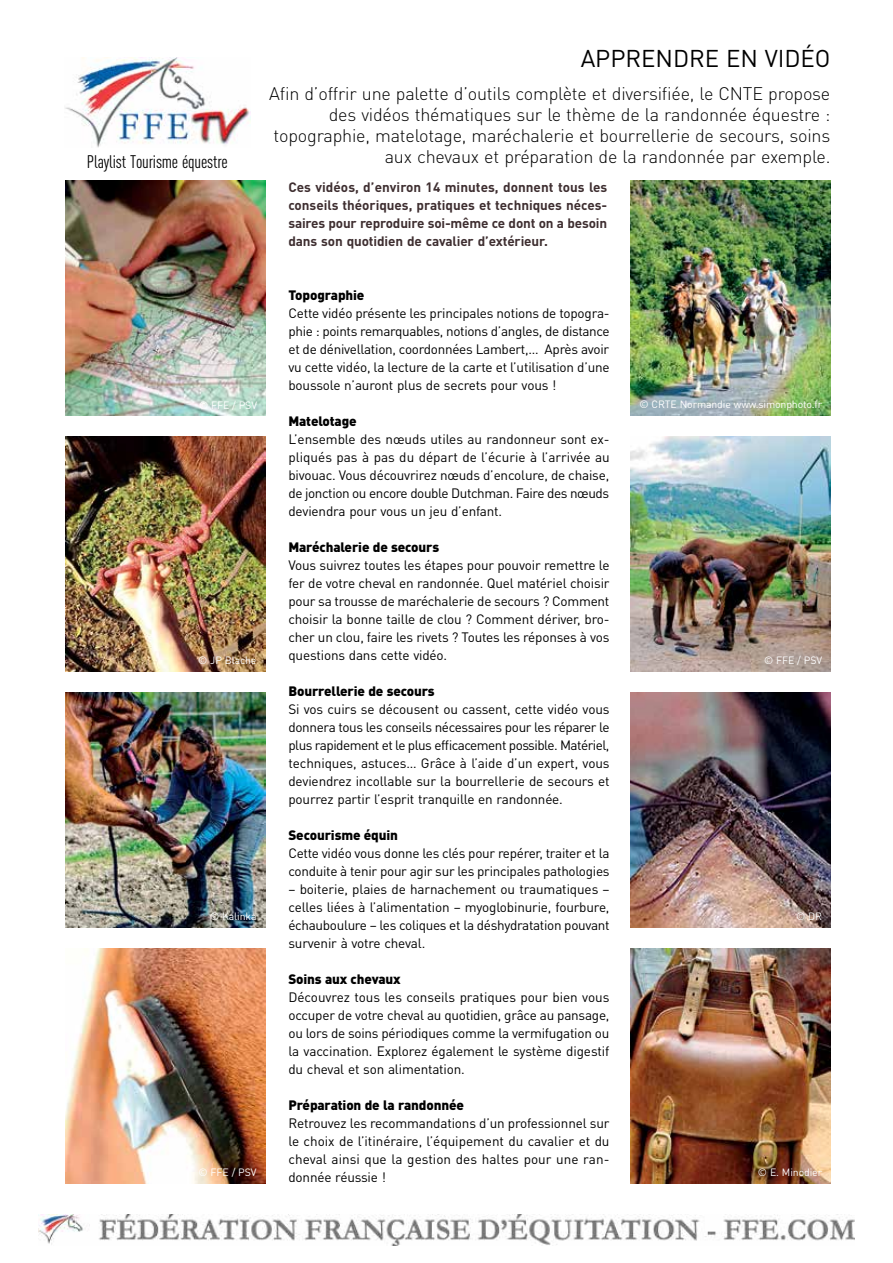
<style>
.page{position:relative;width:893px;height:1263px;background:#fff}
.page>*{position:absolute;margin:0;border:0;box-sizing:border-box;transform-origin:0 0}
.t1{font:24px "DIN Pro";color:#000}
.t2{font:300 18px/21px "DIN Pro";letter-spacing:-.015em;color:#000;text-align:right}
.t3{font:18px "DIN Cond";letter-spacing:-.01em;color:#000}
.t4{font:13.5px/18px "DIN Pro";letter-spacing:-.015em;color:#000;text-align:justify}
.t5{font:700 13.5px/18px "DIN Pro";letter-spacing:-.01em;color:#3e2e30;text-align:justify}
.t6{font:900 13.5px "DIN Pro";letter-spacing:-.01em;color:#000}
.t7{font:10.5px "DIN Pro";letter-spacing:-.01em;color:#fff}
</style>
<div class="page">
<img style="left:65px;top:181px;width:200px;height:235px">
<img style="left:631px;top:181px;width:200px;height:235px">
<img style="left:65px;top:437px;width:200px;height:235px">
<img style="left:631px;top:437px;width:200px;height:235px">
<img style="left:65px;top:693px;width:200px;height:235px">
<img style="left:631px;top:693px;width:200px;height:235px">
<img style="left:631px;top:949px;width:200px;height:234px">
<img style="left:65px;top:949px;width:200px;height:234px">
<img style="left:65px;top:57px;width:185px;height:91px">
<img style="left:39px;top:1214px;width:815px;height:31px">
<h2 class="t3" style="left:87px;top:152px;width:142px">Playlist Tourisme équestre</h2>
<h1 class="t1" style="left:581px;top:42px;width:251px">APPRENDRE EN VIDÉO</h1>
<p class="t2" style="left:269px;top:82px;width:563px">Afin d’offrir une palette d’outils complète et diversifiée, le CNTE propose des vidéos thématiques sur le thème de la randonnée équestre : topographie, matelotage, maréchalerie et bourrellerie de secours, soins aux chevaux et préparation de la randonnée par exemple.</p>
<p class="t5" style="left:288px;top:178px;width:321px">Ces vidéos, d’environ 14 minutes, donnent tous les conseils théoriques, pratiques et techniques néces&shy;saires pour reproduire soi-même ce dont on a besoin dans son quotidien de cavalier d’extérieur. Ainsi, les</p>
<p class="t6" style="left:288px;top:286px;width:77px">Topographie</p>
<p class="t4" style="left:288px;top:304px;width:323px">Cette vidéo présente les principales notions de topogra&shy;phie : points remarquables, notions d’angles, de distance et de dénivellation, coordonnées Lambert,… Après avoir vu cette vidéo, la lecture de la carte et l’utilisation d’une boussole n’auront plus de secrets pour vous !</p>
<p class="t6" style="left:288px;top:412px;width:70px">Matelotage</p>
<p class="t4" style="left:288px;top:430px;width:323px">L’ensemble des nœuds utiles au randonneur sont ex&shy;pliqués pas à pas du départ de l’écurie à l’arrivée au bivouac. Vous découvrirez nœuds d’encolure, de chaise, de jonction ou encore double Dutchman. Faire des nœuds deviendra pour vous un jeu d’enfant.</p>
<p class="t6" style="left:288px;top:538px;width:152px">Maréchalerie de secours</p>
<p class="t4" style="left:288px;top:556px;width:323px">Vous suivrez toutes les étapes pour pouvoir remettre le fer de votre cheval en randonnée. Quel matériel choisir pour sa trousse de maréchalerie de secours ? Comment choisir la bonne taille de clou ? Comment dériver, bro&shy;cher un clou, faire les rivets ? Toutes les réponses à vos questions dans cette vidéo.</p>
<p class="t6" style="left:288px;top:682px;width:148px">Bourrellerie de secours</p>
<p class="t4" style="left:288px;top:700px;width:323px">Si vos cuirs se décousent ou cassent, cette vidéo vous donnera tous les conseils nécessaires pour les réparer le plus rapidement et le plus efficacement possible. Matériel, techniques, astuces… Grâce à l’aide d’un expert, vous deviendrez incollable sur la bourrellerie de secours et pourrez partir l’esprit tranquille en randonnée.</p>
<p class="t6" style="left:288px;top:826px;width:111px">Secourisme équin</p>
<p class="t4" style="left:288px;top:844px;width:323px">Cette vidéo vous donne les clés pour repérer, traiter et la conduite à tenir pour agir sur les principales pathologies</p>
<p class="t4" style="left:288px;top:880px;width:323px">– boiterie, plaies de harnachement ou traumatiques – celles liées à l’alimentation – myoglobinurie, fourbure, échauboulure – les coliques et la déshydratation pouvant survenir à votre cheval.</p>
<p class="t6" style="left:288px;top:970px;width:114px">Soins aux chevaux</p>
<p class="t4" style="left:288px;top:988px;width:323px">Découvrez tous les conseils pratiques pour bien vous occuper de votre cheval au quotidien, grâce au pansage, ou lors de soins périodiques comme la vermifugation ou la vaccination. Explorez également le système digestif du cheval et son alimentation.</p>
<p class="t6" style="left:288px;top:1096px;width:177px">Préparation de la randonnée</p>
<p class="t4" style="left:288px;top:1114px;width:323px">Retrouvez les recommandations d’un professionnel sur le choix de l’itinéraire, l’équipement du cavalier et du cheval ainsi que la gestion des haltes pour une ran&shy;donnée réussie !</p>
<p class="t7" style="left:199px;top:398px;width:60px">© FFE / PSV</p>
<p class="t7" style="left:639px;top:397px;width:184px">© CRTE Normandie www.simonphoto.fr</p>
<p class="t7" style="left:764px;top:653px;width:60px">© FFE / PSV</p>
<p class="t7" style="left:198px;top:653px;width:60px">© JP Blache</p>
<p class="t7" style="left:796px;top:909px;width:27px">© DR</p>
<p class="t7" style="left:210px;top:909px;width:48px">© Kalinka</p>
<p class="t7" style="left:198px;top:1165px;width:60px">© FFE / PSV</p>
<p class="t7" style="left:758px;top:1165px;width:66px">© E. Minodier</p>
</div>
